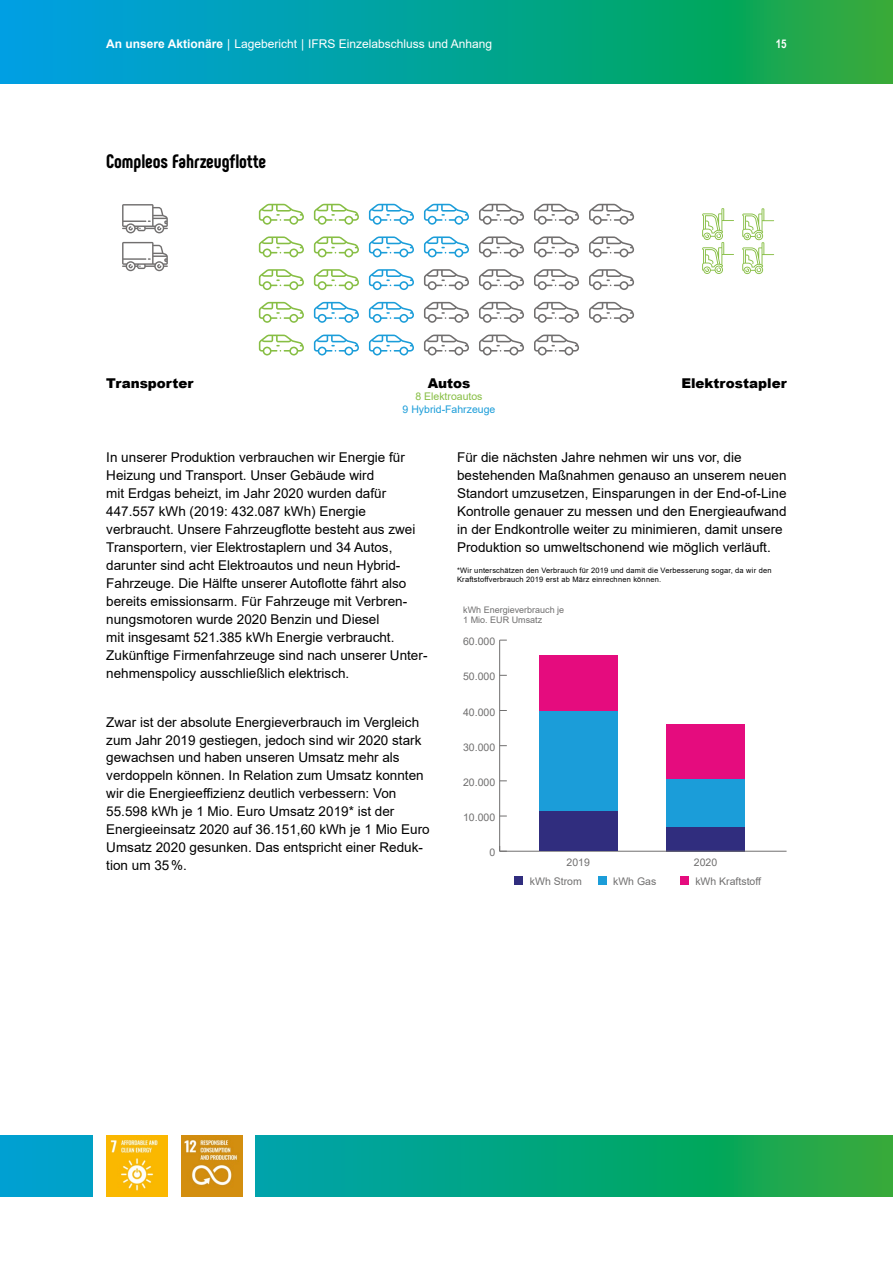
<style>
.page{position:relative;width:893px;height:1263px;background:#fff}
.page>*{position:absolute;margin:0;border:0;box-sizing:border-box;transform-origin:0 0}
.t1{font:800 19.5px "Phenomena";color:#000}
.t2{font:13.5px/18px "Arial";color:#000}
.t3{font:900 13.5px "Arial";color:#000}
.t4{font:12px "Arial";color:#fff}
.t5{font:700 12px "Arial Narrow";color:#fff}
.t6{font:10.5px "Arial";color:#706f6f}
.t7{font:10.5px "Arial";color:#1b9dd9}
.t8{font:10.5px "Arial";color:#87be44}
.t9{font:9px/10.8px "Arial";color:#706f6f}
.t10{font:7.5px/9px "Arial";letter-spacing:.025em;color:#000}
.s1{font-weight:700}
</style>
<div class="page">
<svg style="left:0;top:0;width:893px;height:84px;background:#06a492"></svg>
<svg style="left:0;top:1135px;width:893px;height:61px;background:#08a57f"></svg>
<div style="left:93px;top:1127px;width:162px;height:84px;background:#fff"></div>
<svg style="left:259px;top:204px;width:45px;height:21px"></svg>
<svg style="left:259px;top:236px;width:45px;height:21px"></svg>
<svg style="left:259px;top:269px;width:45px;height:21px"></svg>
<svg style="left:259px;top:302px;width:45px;height:21px"></svg>
<svg style="left:259px;top:335px;width:45px;height:20px"></svg>
<svg style="left:314px;top:204px;width:45px;height:21px"></svg>
<svg style="left:314px;top:236px;width:45px;height:21px"></svg>
<svg style="left:314px;top:269px;width:45px;height:21px"></svg>
<svg style="left:314px;top:302px;width:45px;height:21px"></svg>
<svg style="left:314px;top:335px;width:45px;height:20px"></svg>
<svg style="left:369px;top:204px;width:45px;height:21px"></svg>
<svg style="left:369px;top:236px;width:45px;height:21px"></svg>
<svg style="left:369px;top:269px;width:45px;height:21px"></svg>
<svg style="left:369px;top:302px;width:45px;height:21px"></svg>
<svg style="left:369px;top:335px;width:45px;height:20px"></svg>
<svg style="left:424px;top:204px;width:45px;height:21px"></svg>
<svg style="left:424px;top:236px;width:45px;height:21px"></svg>
<svg style="left:424px;top:269px;width:45px;height:21px"></svg>
<svg style="left:424px;top:302px;width:45px;height:21px"></svg>
<svg style="left:424px;top:335px;width:45px;height:20px"></svg>
<svg style="left:479px;top:204px;width:45px;height:21px"></svg>
<svg style="left:479px;top:236px;width:45px;height:21px"></svg>
<svg style="left:479px;top:269px;width:45px;height:21px"></svg>
<svg style="left:479px;top:302px;width:45px;height:21px"></svg>
<svg style="left:479px;top:335px;width:45px;height:20px"></svg>
<svg style="left:534px;top:204px;width:45px;height:21px"></svg>
<svg style="left:534px;top:236px;width:45px;height:21px"></svg>
<svg style="left:534px;top:269px;width:45px;height:21px"></svg>
<svg style="left:534px;top:302px;width:45px;height:21px"></svg>
<svg style="left:534px;top:335px;width:45px;height:20px"></svg>
<svg style="left:589px;top:204px;width:45px;height:21px"></svg>
<svg style="left:589px;top:236px;width:45px;height:21px"></svg>
<svg style="left:589px;top:269px;width:45px;height:21px"></svg>
<svg style="left:589px;top:302px;width:45px;height:21px"></svg>
<svg style="left:122px;top:204px;width:46px;height:29px"></svg>
<svg style="left:122px;top:242px;width:46px;height:29px"></svg>
<svg style="left:702px;top:208px;width:32px;height:66px"></svg>
<svg style="left:742px;top:208px;width:32px;height:66px"></svg>
<div style="left:514px;top:876px;width:9px;height:9px;background:#302d7e"></div>
<div style="left:598px;top:876px;width:8px;height:9px;background:#1b9dd9"></div>
<div style="left:680px;top:876px;width:9px;height:9px;background:#e50c7e"></div>
<div style="left:667px;top:725px;width:78px;height:55px;background:#e50c7e"></div>
<div style="left:667px;top:780px;width:78px;height:47px;background:#1b9dd9"></div>
<div style="left:667px;top:827px;width:78px;height:24px;background:#302d7e"></div>
<hr style="left:500px;top:851px;width:287px;height:1px;background:#706f6f">
<hr style="left:499px;top:640px;width:1px;height:211px;background:#706f6f">
<svg style="left:499px;top:846px;width:8px;height:6px"></svg>
<div style="left:540px;top:656px;width:78px;height:56px;background:#e50c7e"></div>
<div style="left:540px;top:712px;width:78px;height:100px;background:#1b9dd9"></div>
<div style="left:540px;top:812px;width:78px;height:39px;background:#302d7e"></div>
<img style="left:106px;top:1135px;width:61px;height:61px">
<img style="left:181px;top:1135px;width:61px;height:61px">
<p class="t4" style="left:106px;top:36px;width:387px"><span class="s1">An unsere Aktionäre</span> | Lagebericht | IFRS Einzelabschluss und Anhang</p>
<p class="t5" style="left:776px;top:35px;width:12px">15</p>
<h1 class="t1" style="left:106px;top:149px;width:161px">Compleos Fahrzeugflotte</h1>
<p class="t3" style="left:106px;top:373px;width:89px">Transporter</p>
<p class="t3" style="left:428px;top:373px;width:44px">Autos</p>
<p class="t8" style="left:415px;top:389px;width:69px">8 Elektroautos</p>
<p class="t7" style="left:403px;top:402px;width:94px">9 Hybrid-Fahrzeuge</p>
<p class="t3" style="left:681px;top:373px;width:107px">Elektrostapler</p>
<p class="t2" style="left:106px;top:448px;width:323px">In unserer Produktion verbrauchen wir Energie für Heizung und Transport. Unser Gebäude wird<br>mit Erdgas beheizt, im Jahr 2020 wurden dafür 447.557 kWh (2019: 432.087 kWh) Energie verbraucht. Unsere Fahrzeugflotte besteht aus zwei Transportern, vier Elektrostaplern und 34 Autos, darunter sind acht Elektroautos und neun Hybrid-Fahrzeuge. Die Hälfte unserer Autoflotte fährt also bereits emissionsarm. Für Fahrzeuge mit Verbren&shy;nungsmotoren wurde 2020 Benzin und Diesel<br>mit insgesamt 521.385 kWh Energie verbraucht.<br>Zukünftige Firmenfahrzeuge sind nach unserer Unter&shy;nehmenspolicy ausschließlich elektrisch.</p>
<p class="t2" style="left:106px;top:713px;width:325px">Zwar ist der absolute Energieverbrauch im Vergleich zum Jahr 2019 gestiegen, jedoch sind wir 2020 stark gewachsen und haben unseren Umsatz mehr als verdoppeln können. In Relation zum Umsatz konnten wir die Energieeffizienz deutlich verbessern: Von 55.598 kWh je 1 Mio. Euro Umsatz 2019* ist der Energieeinsatz 2020 auf 36.151,60 kWh je 1 Mio Euro Umsatz 2020 gesunken. Das entspricht einer Reduk&shy;tion um 35%.</p>
<p class="t2" style="left:457px;top:448px;width:331px">Für die nächsten Jahre nehmen wir uns vor, die bestehenden Maßnahmen genauso an unserem neuen Standort umzusetzen, Einsparungen in der End-of-Line Kontrolle genauer zu messen und den Energieaufwand in der Endkontrolle weiter zu minimieren, damit unsere Produktion so umweltschonend wie möglich verläuft.</p>
<p class="t10" style="left:457px;top:566px;width:316px">*Wir unterschätzen den Verbrauch für 2019 und damit die Verbesserung sogar, da wir den<br>Kraftstoffverbrauch 2019 erst ab März einrechnen können.</p>
<p class="t9" style="left:463px;top:604px;width:103px">kWh Energieverbrauch je<br>1 Mio. EUR Umsatz</p>
<p class="t6" style="left:463px;top:634px;width:34px">60.000</p>
<p class="t6" style="left:463px;top:669px;width:34px">50.000</p>
<p class="t6" style="left:463px;top:705px;width:34px">40.000</p>
<p class="t6" style="left:463px;top:740px;width:34px">30.000</p>
<p class="t6" style="left:463px;top:775px;width:34px">20.000</p>
<p class="t6" style="left:463px;top:810px;width:34px">10.000</p>
<p class="t6" style="left:489px;top:845px;width:7px">0</p>
<p class="t6" style="left:567px;top:855px;width:25px">2019</p>
<p class="t6" style="left:694px;top:855px;width:25px">2020</p>
<p class="t6" style="left:530px;top:874px;width:53px">kWh Strom</p>
<p class="t6" style="left:613px;top:874px;width:45px">kWh Gas</p>
<p class="t6" style="left:695px;top:874px;width:67px">kWh Kraftstoff</p>
</div>
